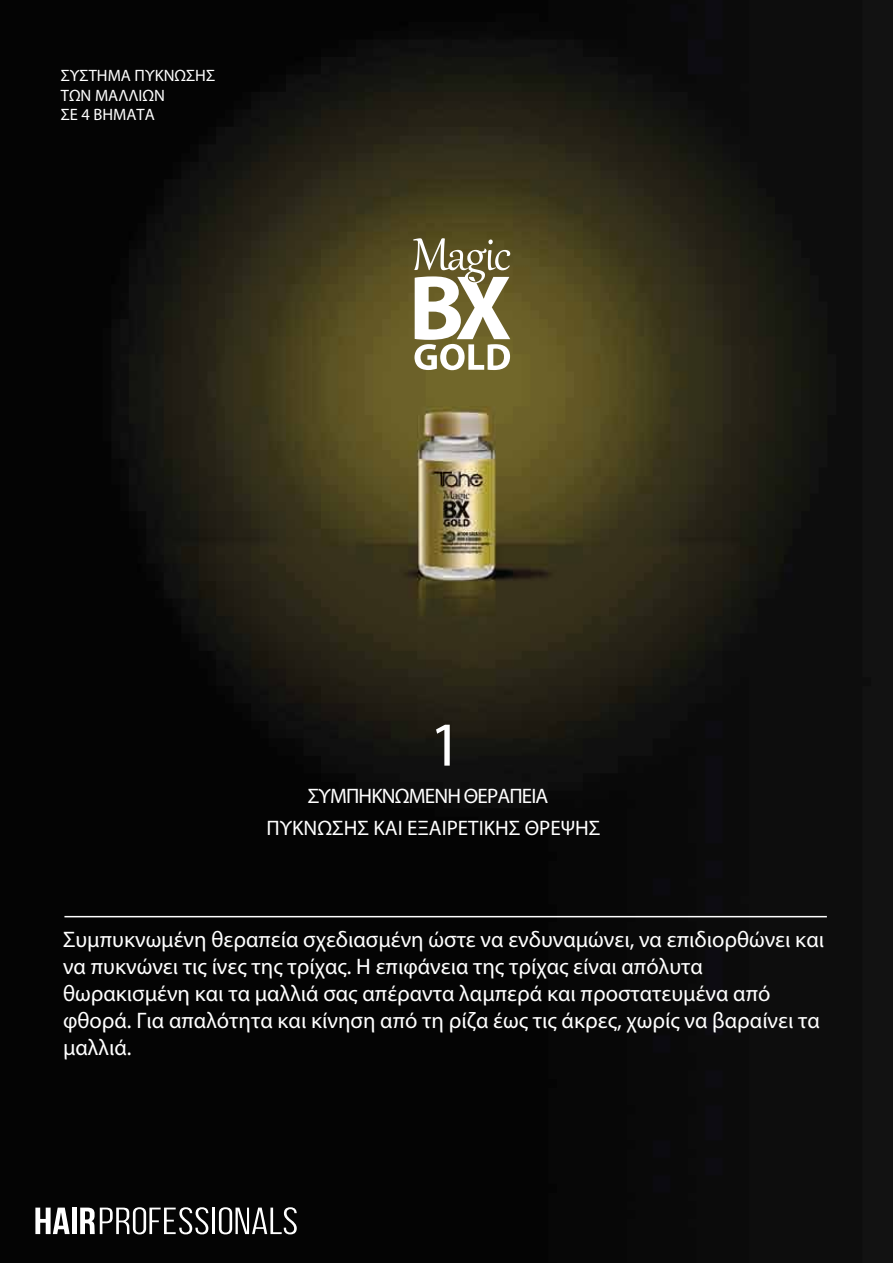
<style>
.page{position:relative;width:893px;height:1263px;background:#fff}
.page>*{position:absolute;margin:0;border:0;box-sizing:border-box;transform-origin:0 0}
.t1{font:63px "Myriad Pro";color:#fff}
.t2{font:22.5px/27px "Myriad Pro";color:#fff}
.t3{font:21px/32.1px "Myriad Pro";color:#fff;text-align:center}
.t4{font:16.5px/19.8px "Myriad Pro";color:#fff}
</style>
<div class="page">
<img style="left:0;top:0;width:893px;height:1263px">
<svg style="left:413px;top:238px;width:97px;height:132px"></svg>
<hr style="left:64px;top:916px;width:763px;height:1px;background:#fff">
<hr style="left:212px;top:1207px;width:3px;height:27px;background:#fff">
<svg style="left:219px;top:1207px;width:78px;height:27px"></svg>
<svg style="left:35px;top:1207px;width:35px;height:27px"></svg>
<div style="left:72px;top:1207px;width:5px;height:27px;background:#fff"></div>
<svg style="left:80px;top:1207px;width:128px;height:27px"></svg>
<p class="t4" style="left:61px;top:65px;width:156px">ΣΥΣΤΗΜΑ ΠΥΚΝΩΣΗΣ<br>ΤΩΝ ΜΑΛΛΙΩΝ<br>ΣΕ 4 ΒΗΜΑΤΑ</p>
<h1 class="t1" style="left:429px;top:706px;width:34px">1</h1>
<p class="t3" style="left:266px;top:780px;width:335px">ΣΥΜΠΗΚΝΩΜΕΝΗ ΘΕΡΑΠΕΙΑ<br>ΠΥΚΝΩΣΗΣ ΚΑΙ ΕΞΑΙΡΕΤΙΚΗΣ ΘΡΕΨΗΣ</p>
<p class="t2" style="left:63px;top:926px;width:762px">Συμπυκνωμένη θεραπεία σχεδιασμένη ώστε να ενδυναμώνει, να επιδιορθώνει και να πυκνώνει τις ίνες της τρίχας. Η επιφάνεια της τρίχας είναι απόλυτα θωρακισμένη και τα μαλλιά σας απέραντα λαμπερά και προστατευμένα από φθορά. Για απαλότητα και κίνηση από τη ρίζα έως τις άκρες, χωρίς να βαραίνει τα μαλλιά.</p>
</div>
